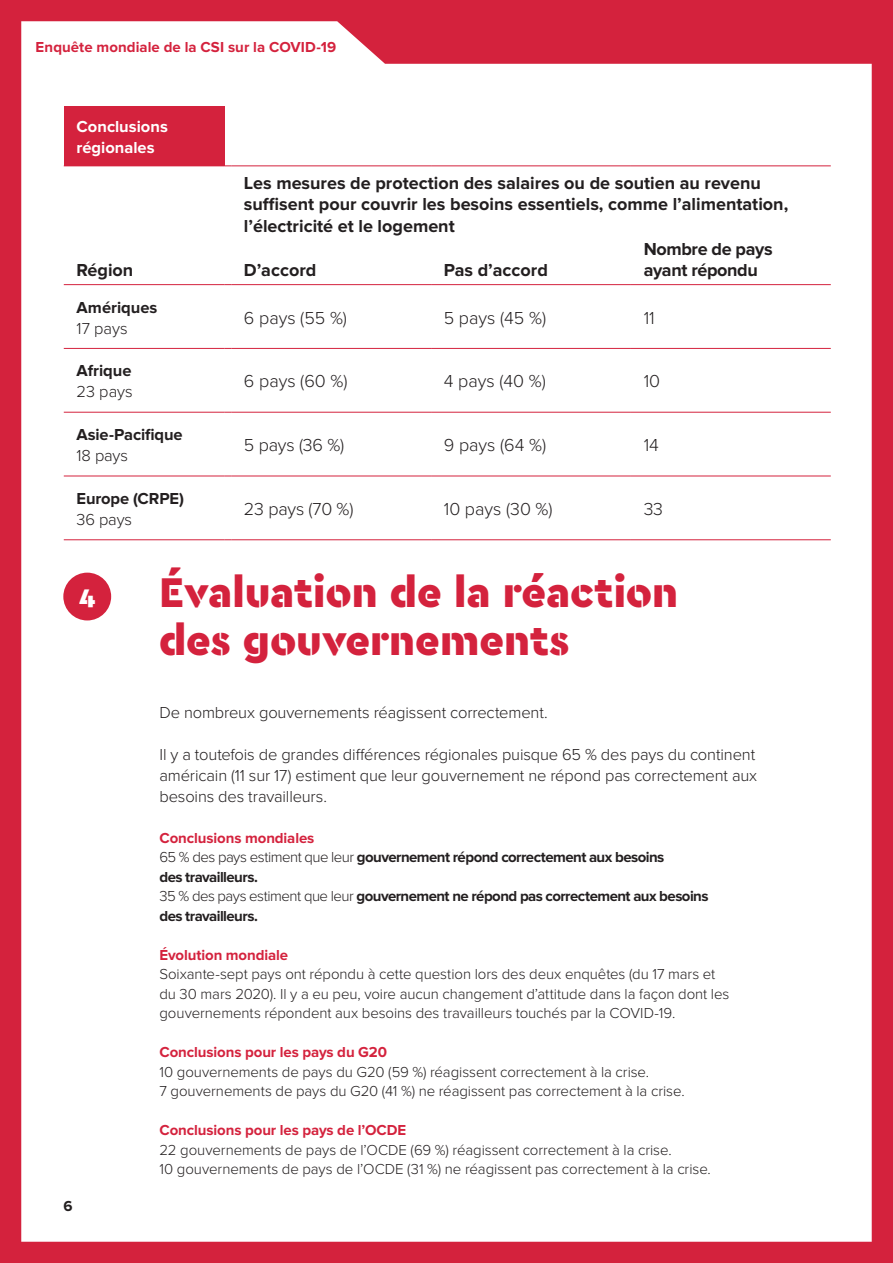
<style>
.page{position:relative;width:893px;height:1263px;background:#d4223d}
.page>*{position:absolute;margin:0;border:0;box-sizing:border-box;transform-origin:0 0}
.t1{font:900 43.5px/48px "Cera Stencil PRO";color:#d4223d}
.t2{font:900 27px "Cera Stencil PRO";color:#fff}
.t3{font:700 18px/21.6px "Proxima Nova";color:#231f20}
.t4{font:300 18px "Proxima Nova";color:#231f20}
.t5{font:700 18px/21.6px "Proxima Nova";letter-spacing:-.02em;color:#231f20}
.t6{font:300 16.5px/21px "Proxima Nova";letter-spacing:-.01em;color:#231f20}
.t7{font:700 16.5px "Proxima Nova";letter-spacing:-.005em;color:#231f20}
.t8{font:700 16.5px/21px "Proxima Nova";color:#fff}
.t9{font:300 15px/19.5px "Proxima Nova";letter-spacing:-.005em;color:#231f20}
.t10{font:700 15px/19.5px "Proxima Nova";letter-spacing:-.035em;color:#231f20}
.t11{font:700 15px "Proxima Nova";letter-spacing:-.005em;color:#d4223d}
.s1{font-weight:300}
</style>
<div class="page">
<div style="left:21px;top:21px;width:851px;height:1221px;background:#fff"></div>
<div style="left:64px;top:106px;width:161px;height:60px;background:#d4223d"></div>
<hr style="left:64px;top:348px;width:161px;height:1px;background:#d4223d">
<hr style="left:231px;top:348px;width:200px;height:1px;background:#d4223d">
<hr style="left:431px;top:348px;width:200px;height:1px;background:#d4223d">
<hr style="left:631px;top:348px;width:200px;height:1px;background:#d4223d">
<hr style="left:64px;top:412px;width:161px;height:1px;background:#d4223d">
<hr style="left:231px;top:412px;width:200px;height:1px;background:#d4223d">
<hr style="left:431px;top:412px;width:200px;height:1px;background:#d4223d">
<hr style="left:631px;top:412px;width:200px;height:1px;background:#d4223d">
<hr style="left:64px;top:476px;width:161px;height:1px;background:#d4223d">
<hr style="left:231px;top:476px;width:200px;height:1px;background:#d4223d">
<hr style="left:431px;top:476px;width:200px;height:1px;background:#d4223d">
<hr style="left:631px;top:476px;width:200px;height:1px;background:#d4223d">
<hr style="left:64px;top:539px;width:161px;height:1px;background:#d4223d">
<hr style="left:231px;top:539px;width:200px;height:1px;background:#d4223d">
<hr style="left:431px;top:539px;width:200px;height:1px;background:#d4223d">
<hr style="left:631px;top:539px;width:200px;height:1px;background:#d4223d">
<hr style="left:231px;top:165px;width:200px;height:1px;background:#d4223d">
<hr style="left:431px;top:165px;width:200px;height:1px;background:#d4223d">
<hr style="left:631px;top:165px;width:200px;height:1px;background:#d4223d">
<hr style="left:64px;top:284px;width:161px;height:1px;background:#d4223d">
<hr style="left:231px;top:284px;width:200px;height:1px;background:#d4223d">
<hr style="left:431px;top:284px;width:200px;height:1px;background:#d4223d">
<hr style="left:631px;top:284px;width:200px;height:1px;background:#d4223d">
<div style="left:63px;top:573px;width:48px;height:47px;background:#d4223d;border-radius:50%"></div>
<p class="t11" style="left:36px;top:39px;width:302px">Enquête mondiale de la CSI sur la COVID-19</p>
<p class="t8" style="left:77px;top:116px;width:93px">Conclusions régionales</p>
<p class="t3" style="left:244px;top:172px;width:546px">Les mesures de protection des salaires ou de soutien au revenu suffisent pour couvrir les besoins essentiels, comme l’alimentation, l’électricité et le logement</p>
<p class="t3" style="left:77px;top:260px;width:58px">Région</p>
<p class="t3" style="left:244px;top:260px;width:74px">D’accord</p>
<p class="t3" style="left:444px;top:260px;width:106px">Pas d’accord</p>
<p class="t5" style="left:644px;top:238px;width:130px">Nombre de pays ayant répondu</p>
<p class="t7" style="left:77px;top:298px;width:82px">Amériques</p>
<p class="t6" style="left:77px;top:318px;width:53px">17 pays</p>
<p class="t7" style="left:77px;top:361px;width:56px">Afrique</p>
<p class="t6" style="left:77px;top:381px;width:58px">23 pays</p>
<p class="t7" style="left:77px;top:425px;width:108px">Asie-Pacifique</p>
<p class="t6" style="left:77px;top:445px;width:53px">18 pays</p>
<p class="t7" style="left:77px;top:489px;width:109px">Europe (CRPE)</p>
<p class="t6" style="left:77px;top:509px;width:57px">36 pays</p>
<p class="t4" style="left:244px;top:307px;width:105px">6 pays (55 %)</p>
<p class="t4" style="left:444px;top:307px;width:104px">5 pays (45 %)</p>
<p class="t4" style="left:644px;top:307px;width:13px">11</p>
<p class="t4" style="left:244px;top:371px;width:105px">6 pays (60 %)</p>
<p class="t4" style="left:444px;top:371px;width:104px">4 pays (40 %)</p>
<p class="t4" style="left:644px;top:371px;width:18px">10</p>
<p class="t4" style="left:244px;top:435px;width:102px">5 pays (36 %)</p>
<p class="t4" style="left:444px;top:435px;width:104px">9 pays (64 %)</p>
<p class="t4" style="left:644px;top:435px;width:17px">14</p>
<p class="t4" style="left:244px;top:499px;width:111px">23 pays (70 %)</p>
<p class="t4" style="left:444px;top:499px;width:110px">10 pays (30 %)</p>
<p class="t4" style="left:644px;top:499px;width:21px">33</p>
<p class="t2" style="left:79px;top:577px;width:18px">4</p>
<p class="t10" style="left:63px;top:1196px;width:11px">6</p>
<p class="t1" style="left:159px;top:567px;width:521px">Évaluation de la réaction des gouvernements</p>
<p class="t6" style="left:159px;top:702px;width:390px">De nombreux gouvernements réagissent correctement.</p>
<p class="t6" style="left:159px;top:744px;width:599px">Il y a toutefois de grandes différences régionales puisque 65 % des pays du continent américain (11 sur 17) estiment que leur gouvernement ne répond pas correctement aux besoins des travailleurs.</p>
<p class="t11" style="left:159px;top:829px;width:156px">Conclusions mondiales</p>
<p class="t10" style="left:159px;top:848px;width:506px"><span class="s1">65 % des pays estiment que leur</span> gouvernement répond correctement aux besoins des travailleurs.</p>
<p class="t10" style="left:159px;top:887px;width:551px"><span class="s1">35 % des pays estiment que leur</span> gouvernement ne répond pas correctement aux besoins des travailleurs.</p>
<p class="t11" style="left:159px;top:946px;width:130px">Évolution mondiale</p>
<p class="t9" style="left:159px;top:965px;width:571px">Soixante-sept pays ont répondu à cette question lors des deux enquêtes (du 17 mars et du 30 mars 2020). Il y a eu peu, voire aucun changement d’attitude dans la façon dont les gouvernements répondent aux besoins des travailleurs touchés par la COVID-19.</p>
<p class="t11" style="left:159px;top:1044px;width:229px">Conclusions pour les pays du G20</p>
<p class="t9" style="left:159px;top:1062px;width:491px">10 gouvernements de pays du G20 (59 %) réagissent correctement à la crise.</p>
<p class="t9" style="left:159px;top:1082px;width:527px">7 gouvernements de pays du G20 (41 %) ne réagissent pas correctement à la crise.</p>
<p class="t11" style="left:159px;top:1122px;width:248px">Conclusions pour les pays de l’OCDE</p>
<p class="t9" style="left:159px;top:1140px;width:514px">22 gouvernements de pays de l’OCDE (69 %) réagissent correctement à la crise.</p>
<p class="t9" style="left:159px;top:1160px;width:553px">10 gouvernements de pays de l’OCDE (31 %) ne réagissent pas correctement à la crise.</p>
</div>
